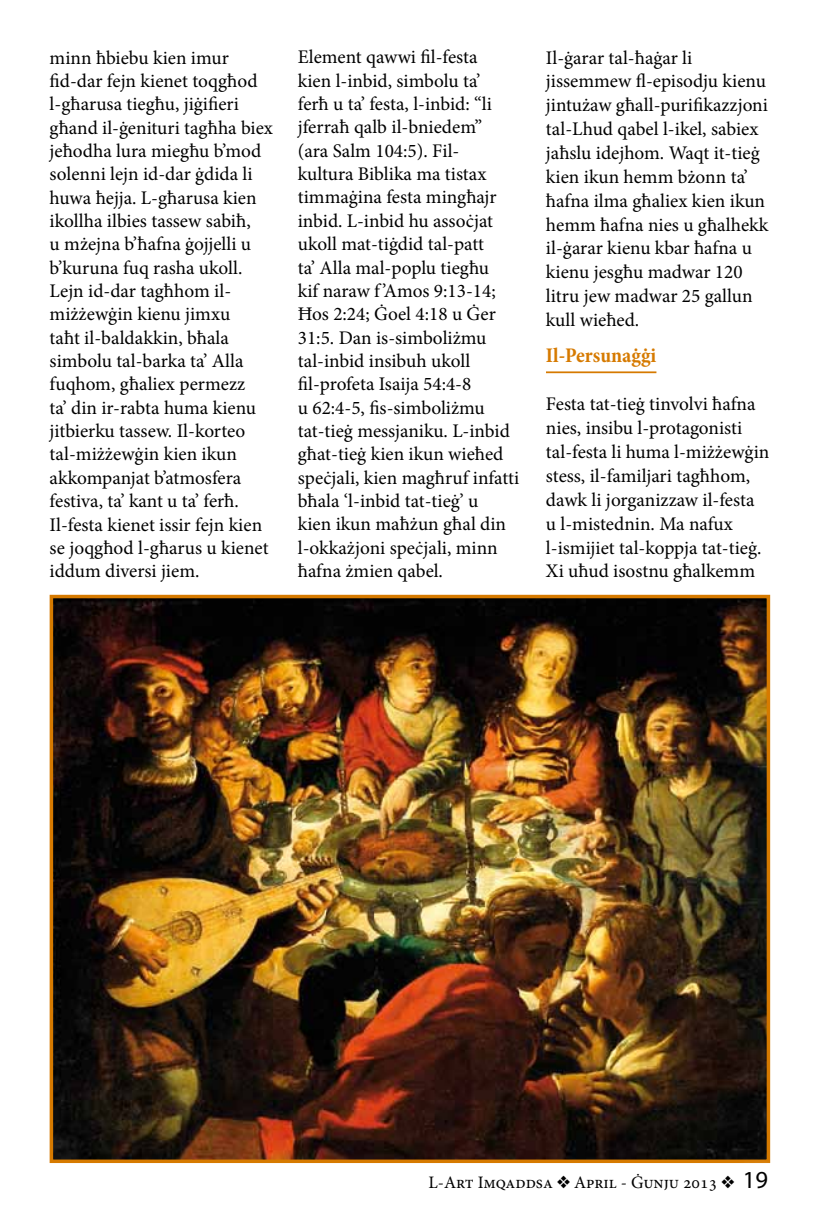
<style>
.page{position:relative;width:819px;height:1216px;background:#fff}
.page>*{position:absolute;margin:0;border:0;box-sizing:border-box;transform-origin:0 0}
.t1{font:700 condensed 21px "Minion Pro";color:#d67a00}
.t2{font:19.25px/23.3px "Minion Pro";color:#000}
.t3{font:17.5px "Minion Pro";color:#000}
.s1{font-family:"Myriad Pro";font-size:24.5px}
</style>
<div class="page">
<hr style="left:546px;top:371px;width:110px;height:2px;background:#d67a00">
<img style="left:55px;top:599px;width:710px;height:558px">
<div style="left:50px;top:594px;width:720px;height:568px;border:4px solid #d67a00"></div>
<svg style="left:417px;top:1158px;width:354px;height:5px;background:#9b5903"></svg>
<p class="t2" style="left:50px;top:46px;width:225px">minn ħbiebu kien imur fid-dar fejn kienet toqgħod l-għarusa tiegħu, jiġifieri għand il-ġenituri tagħha biex jeħodha lura miegħu b’mod solenni lejn id-dar ġdida li huwa ħejja. L-għarusa kien ikollha ilbies tassew sabiħ,<br>u mżejna b’ħafna ġojjelli u b’kuruna fuq rasha ukoll.<br>Lejn id-dar tagħhom il&shy;miżżewġin kienu jimxu<br>taħt il-baldakkin, bħala simbolu tal-barka ta’ Alla fuqhom, għaliex permezz<br>ta’ din ir-rabta huma kienu jitbierku tassew. Il-korteo tal-miżżewġin kien ikun akkompanjat b’atmosfera festiva, ta’ kant u ta’ ferħ.<br>Il-festa kienet issir fejn kien se joqgħod l-għarus u kienet iddum diversi jiem.</p>
<p class="t2" style="left:298px;top:46px;width:223px">Element qawwi fil-festa<br>kien l-inbid, simbolu ta’<br>ferħ u ta’ festa, l-inbid: “li jferraħ qalb il-bniedem”<br>(ara Salm 104:5). Fil&shy;kultura Biblika ma tistax timmaġina festa mingħajr inbid. L-inbid hu assoċjat ukoll mat-tiġdid tal-patt<br>ta’ Alla mal-poplu tiegħu<br>kif naraw f ’Amos 9:13-14;<br>Ħos 2:24; Ġoel 4:18 u Ġer<br>31:5. Dan is-simboliżmu tal-inbid insibuh ukoll fil-profeta Isaija 54:4-8<br>u 62:4-5, fis-simboliżmu tat-tieġ messjaniku. L-inbid għat-tieġ kien ikun wieħed speċjali, kien magħruf infatti bħala ‘l-inbid tat-tieġ’ u<br>kien ikun maħżun għal din l-okkażjoni speċjali, minn ħafna żmien qabel.</p>
<p class="t2" style="left:546px;top:46px;width:224px;line-height:23.8px">Il-ġarar tal-ħaġar li jissemmew fl-episodju kienu jintużaw għall-purifikazzjoni tal-Lhud qabel l-ikel, sabiex jaħslu idejhom. Waqt it-tieġ kien ikun hemm bżonn ta’ ħafna ilma għaliex kien ikun hemm ħafna nies u għalhekk il-ġarar kienu kbar ħafna u kienu jesgħu madwar 120 litru jew madwar 25 gallun kull wieħed.</p>
<p class="t1" style="left:546px;top:340px;width:112px">Il-Persunaġġi</p>
<p class="t2" style="left:546px;top:392px;width:225px;line-height:23.8px">Festa tat-tieġ tinvolvi ħafna nies, insibu l-protagonisti tal-festa li huma l-miżżewġin stess, il-familjari tagħhom, dawk li jorganizzaw il-festa u l-mistednin. Ma nafux l-ismijiet tal-koppja tat-tieġ.<br>Xi uħud isostnu għalkemm</p>
<p class="t3" style="left:428px;top:1170px;width:341px">L-Art Imqaddsa ❖ April - Ġunju 2013 ❖ <span class="s1">19</span></p>
</div>
